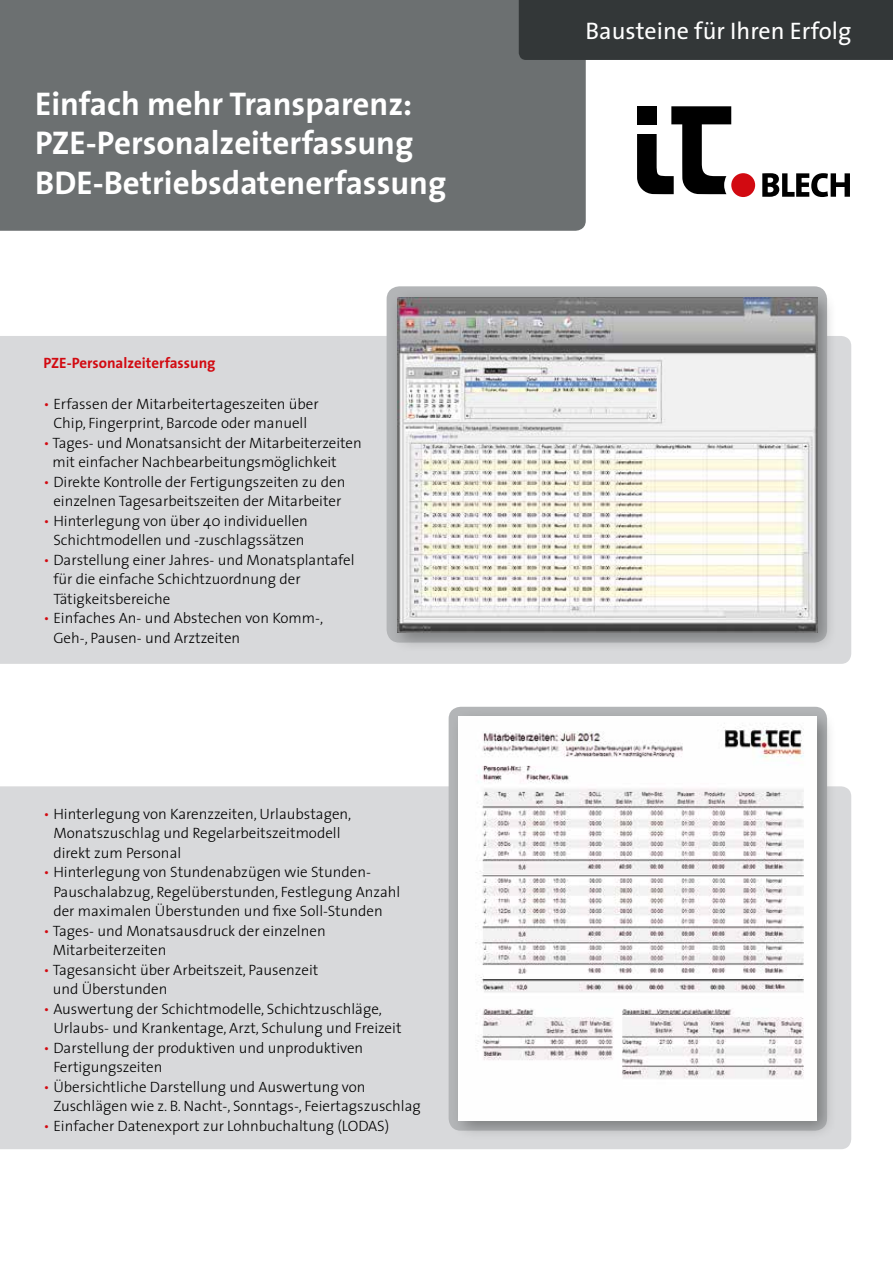
<style>
.page{position:relative;width:893px;height:1263px;background:#fff}
.page>*{position:absolute;margin:0;border:0;box-sizing:border-box;transform-origin:0 0}
.t1{font:700 33px/39.6px "The Sans";color:#fff}
.t2{font:24px "The Sans";color:#fff}
.t3{font:300 15px/19.5px "The Sans";color:#000}
.t4{font:700 15px "The Sans";color:#d20a11}
.s1{color:#d20a11}
</style>
<div class="page">
<div style="left:0;top:0;width:586px;height:231px;background:#6c7071"></div>
<div style="left:519px;top:0;width:374px;height:60px;background:#333738"></div>
<svg style="left:637px;top:106px;width:94px;height:88px"></svg>
<div style="left:731px;top:173px;width:24px;height:24px;background:#d20a11;border-radius:50%"></div>
<div style="left:637px;top:106px;width:20px;height:18px;background:#000"></div>
<svg style="left:762px;top:173px;width:88px;height:24px"></svg>
<div style="left:0;top:336px;width:851px;height:328px;background:#d8d9db"></div>
<div style="left:0;top:786px;width:851px;height:363px;background:#d8d9db"></div>
<div style="left:450px;top:708px;width:387px;height:432px;background:#000;opacity:.3"></div>
<img style="left:459px;top:717px;width:358px;height:403px">
<div style="left:389px;top:289px;width:448px;height:363px;background:#000;opacity:.3"></div>
<img style="left:397px;top:297px;width:420px;height:335px">
<h1 class="t1" style="left:35px;top:83px;width:413px">Einfach mehr Transparenz:<br>PZE-Personalzeiterfassung<br>BDE-Betriebsdatenerfassung</h1>
<p class="t4" style="left:44px;top:350px;width:173px">PZE-Personalzeiterfassung</p>
<p class="t3" style="left:44px;top:393px;width:277px;text-align:center"><span class="s1">•</span> Erfassen der Mitarbeitertageszeiten über<br>Chip, Fingerprint, Barcode oder manuell</p>
<p class="t3" style="left:53px;top:432px;width:311px;text-indent:-9px"><span class="s1">•</span> Tages- und Monatsansicht der Mitarbeiterzeiten mit einfacher Nachbearbeitungsmöglichkeit</p>
<p class="t3" style="left:44px;top:471px;width:303px;text-align:center"><span class="s1">•</span> Direkte Kontrolle der Fertigungszeiten zu den einzelnen Tagesarbeitszeiten der Mitarbeiter</p>
<p class="t3" style="left:44px;top:510px;width:266px;text-align:center"><span class="s1">•</span> Hinterlegung von über 40 individuellen<br>Schichtmodellen und -zuschlagssätzen</p>
<p class="t3" style="left:53px;top:549px;width:303px;text-indent:-10px"><span class="s1">•</span> Darstellung einer Jahres- und Monatsplantafel für die einfache Schichtzuordnung der<br>Tätigkeitsbereiche</p>
<p class="t3" style="left:53px;top:608px;width:271px;text-indent:-10px"><span class="s1">•</span> Einfaches An- und Abstechen von Komm-,<br>Geh-, Pausen- und Arztzeiten</p>
<p class="t3" style="left:53px;top:803px;width:300px;text-indent:-10px"><span class="s1">•</span> Hinterlegung von Karenzzeiten, Urlaubstagen,<br>Monatszuschlag und Regelarbeitszeitmodell direkt zum Personal</p>
<p class="t3" style="left:53px;top:862px;width:349px;text-indent:-10px"><span class="s1">•</span> Hinterlegung von Stundenabzügen wie Stunden-<br>Pauschalabzug, Regelüberstunden, Festlegung Anzahl der maximalen Überstunden und fixe Soll-Stunden</p>
<p class="t3" style="left:53px;top:920px;width:274px;text-indent:-9px"><span class="s1">•</span> Tages- und Monatsausdruck der einzelnen<br>Mitarbeiterzeiten</p>
<p class="t3" style="left:53px;top:959px;width:267px;text-indent:-9px"><span class="s1">•</span> Tagesansicht über Arbeitszeit, Pausenzeit und Überstunden</p>
<p class="t3" style="left:53px;top:998px;width:350px;text-indent:-10px"><span class="s1">•</span> Auswertung der Schichtmodelle, Schichtzuschläge,<br>Urlaubs- und Krankentage, Arzt, Schulung und Freizeit</p>
<p class="t3" style="left:53px;top:1037px;width:311px;text-indent:-10px"><span class="s1">•</span> Darstellung der produktiven und unproduktiven<br>Fertigungszeiten</p>
<p class="t3" style="left:53px;top:1076px;width:369px;text-indent:-10px"><span class="s1">•</span> Übersichtliche Darstellung und Auswertung von<br>Zuschlägen wie z. B. Nacht-, Sonntags-, Feiertagszuschlag</p>
<p class="t3" style="left:44px;top:1115px;width:347px"><span class="s1">•</span> Einfacher Datenexport zur Lohnbuchaltung (LODAS)</p>
<h2 class="t2" style="left:585px;top:11px;width:267px">Bausteine für Ihren Erfolg</h2>
</div>
